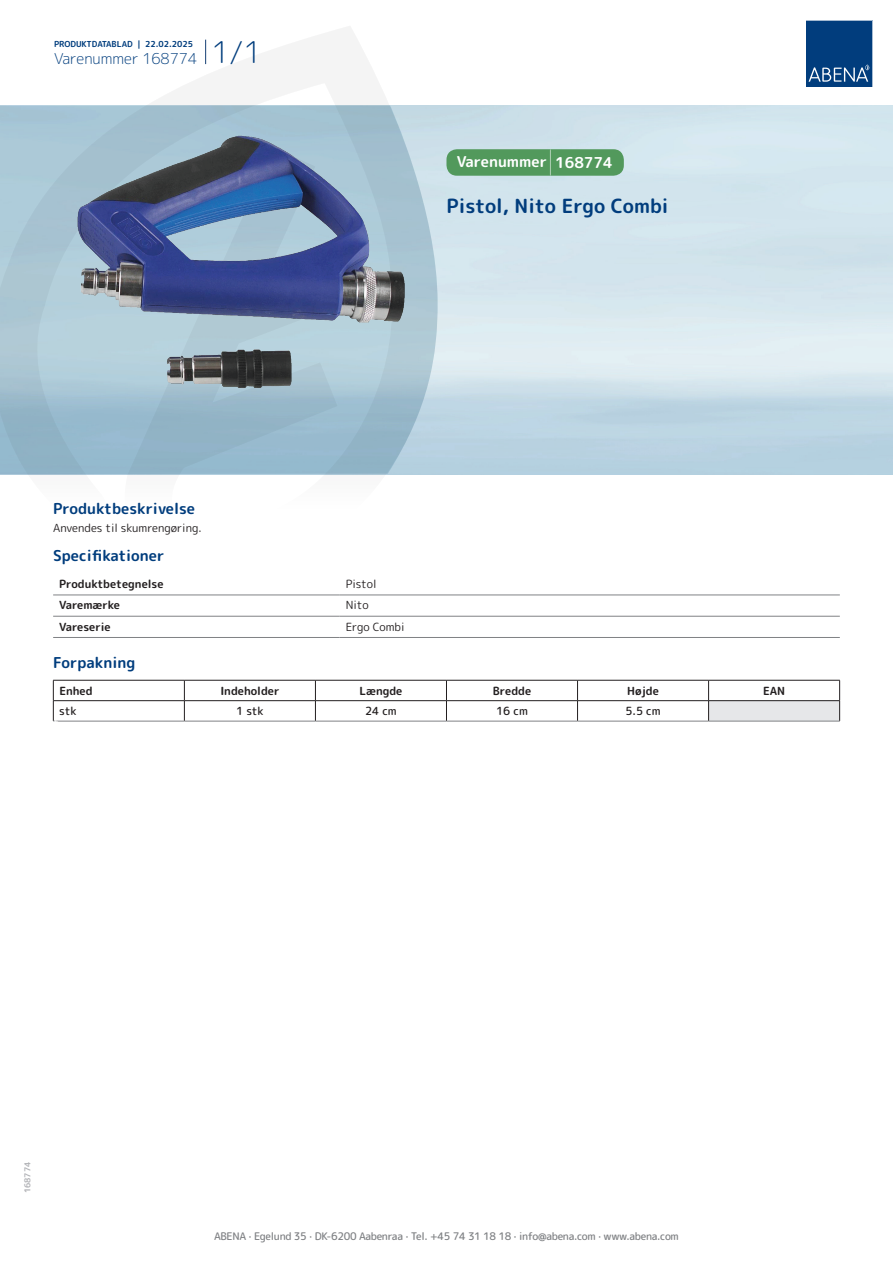
<style>
.page{position:relative;width:893px;height:1263px;background:#fff}
.page>*{position:absolute;margin:0;border:0;box-sizing:border-box;transform-origin:0 0}
.t1{font:700 19.5px "Rounded Mplus 1 c";color:#013d7d}
.t2{font:700 15px "Rounded Mplus 1 c";color:#013d7d}
.t3{font:300 15px "Rounded Mplus 1 c";color:#013d7d}
.t4{font:700 15px "Rounded Mplus 1 c";color:#fff}
.t5{font:700 11.25px "Rounded Mplus 1 c";color:#231f20}
.t6{font:11.25px "Rounded Mplus 1 c";color:#231f20}
.t7{font:500 11.25px "Rounded Mplus 1 c";color:#231f20}
.t8{font:500 10.5px "Rounded Mplus 1 c";letter-spacing:-.03em;color:#808285}
.t9{font:700 10.5px "Rounded Mplus 1 c";color:#fff}
.t10{font:700 8.25px "Rounded Mplus 1 c";color:#013d7d}
.t11{font:700 8.25px "Rounded Mplus 1 c";color:#b2b3b7}
.s1{font-size:30px}
.s2{font-size:25.5px}
</style>
<div class="page">
<svg style="left:0;top:26px;width:439px;height:569px"></svg>
<svg style="left:0;top:106px;width:438px;height:368px;background:#a2c0d0"></svg>
<svg style="left:205px;top:40px;width:1px;height:24px"></svg>
<svg style="left:806px;top:20px;width:67px;height:67px;background:#144b86"></svg>
<img style="left:66px;top:127px;width:346px;height:275px">
<hr style="left:53px;top:595px;width:287px;height:1px;background:#808285">
<hr style="left:340px;top:595px;width:500px;height:1px;background:#808285">
<hr style="left:53px;top:616px;width:287px;height:1px;background:#808285">
<hr style="left:340px;top:616px;width:500px;height:1px;background:#808285">
<hr style="left:53px;top:637px;width:287px;height:1px;background:#808285">
<hr style="left:340px;top:637px;width:500px;height:1px;background:#808285">
<div style="left:709px;top:701px;width:131px;height:20px;background:#e6e7e9"></div>
<hr style="left:53px;top:680px;width:131px;height:1px;background:#231f20">
<hr style="left:184px;top:680px;width:131px;height:1px;background:#231f20">
<hr style="left:315px;top:680px;width:131px;height:1px;background:#231f20">
<hr style="left:446px;top:680px;width:131px;height:1px;background:#231f20">
<hr style="left:577px;top:680px;width:132px;height:1px;background:#231f20">
<hr style="left:709px;top:680px;width:131px;height:1px;background:#231f20">
<hr style="left:53px;top:700px;width:131px;height:1px;background:#231f20">
<svg style="left:53px;top:680px;width:1px;height:41px"></svg>
<hr style="left:184px;top:700px;width:131px;height:1px;background:#231f20">
<svg style="left:184px;top:680px;width:1px;height:41px"></svg>
<hr style="left:315px;top:700px;width:131px;height:1px;background:#231f20">
<svg style="left:315px;top:680px;width:1px;height:41px"></svg>
<hr style="left:446px;top:700px;width:131px;height:1px;background:#231f20">
<svg style="left:446px;top:680px;width:1px;height:41px"></svg>
<hr style="left:577px;top:700px;width:132px;height:1px;background:#231f20">
<svg style="left:577px;top:680px;width:1px;height:41px"></svg>
<hr style="left:709px;top:700px;width:131px;height:1px;background:#231f20">
<svg style="left:708px;top:680px;width:1px;height:41px"></svg>
<svg style="left:839px;top:680px;width:1px;height:41px"></svg>
<hr style="left:53px;top:721px;width:131px;height:1px;background:#808285">
<hr style="left:184px;top:721px;width:131px;height:1px;background:#808285">
<hr style="left:315px;top:721px;width:131px;height:1px;background:#808285">
<hr style="left:446px;top:721px;width:131px;height:1px;background:#808285">
<hr style="left:577px;top:721px;width:132px;height:1px;background:#808285">
<hr style="left:709px;top:721px;width:131px;height:1px;background:#808285">
<div style="left:446px;top:149px;width:178px;height:27px;background:#52995c;border-radius:10px"></div>
<p class="t10" style="left:54px;top:38px;width:141px">PRODUKTDATABLAD | 22.02.2025</p>
<h2 class="t3" style="left:54px;top:48px;width:209px">Varenummer 168774 <span class="s1">1/1</span></h2>
<h2 class="t4" style="left:457px;top:151px;width:157px">Varenummer <span class="s2">|</span> 168774</h2>
<h1 class="t1" style="left:446px;top:192px;width:224px">Pistol, Nito Ergo Combi</h1>
<h2 class="t2" style="left:53px;top:498px;width:143px">Produktbeskrivelse</h2>
<p class="t6" style="left:53px;top:520px;width:150px">Anvendes til skumrengøring.</p>
<h2 class="t2" style="left:53px;top:545px;width:113px">Specifikationer</h2>
<p class="t5" style="left:59px;top:576px;width:106px">Produktbetegnelse</p>
<p class="t6" style="left:346px;top:576px;width:32px">Pistol</p>
<p class="t5" style="left:59px;top:597px;width:62px">Varemærke</p>
<p class="t6" style="left:346px;top:597px;width:24px">Nito</p>
<p class="t5" style="left:59px;top:618px;width:53px">Vareserie</p>
<p class="t6" style="left:346px;top:618px;width:60px">Ergo Combi</p>
<h2 class="t2" style="left:53px;top:651px;width:84px">Forpakning</h2>
<p class="t5" style="left:59px;top:682px;width:35px">Enhed</p>
<p class="t5" style="left:220px;top:682px;width:61px">Indeholder</p>
<p class="t5" style="left:359px;top:682px;width:44px">Længde</p>
<p class="t5" style="left:493px;top:682px;width:40px">Bredde</p>
<p class="t5" style="left:627px;top:682px;width:33px">Højde</p>
<p class="t5" style="left:763px;top:682px;width:24px">EAN</p>
<p class="t7" style="left:59px;top:703px;width:19px">stk</p>
<p class="t7" style="left:236px;top:703px;width:29px">1 stk</p>
<p class="t7" style="left:365px;top:703px;width:33px">24 cm</p>
<p class="t7" style="left:496px;top:703px;width:33px">16 cm</p>
<p class="t7" style="left:625px;top:703px;width:37px">5.5 cm</p>
<p class="t9" style="left:53px;top:716px;width:7px">*</p>
<p class="t11" style="left:22px;top:1193px;width:33px;rotate:-90deg">168774</p>
<p class="t8" style="left:214px;top:1229px;width:466px">ABENA · Egelund 35 · DK-6200 Aabenraa · Tel. +45 74 31 18 18 · info@abena.com · www.abena.com</p>
</div>
